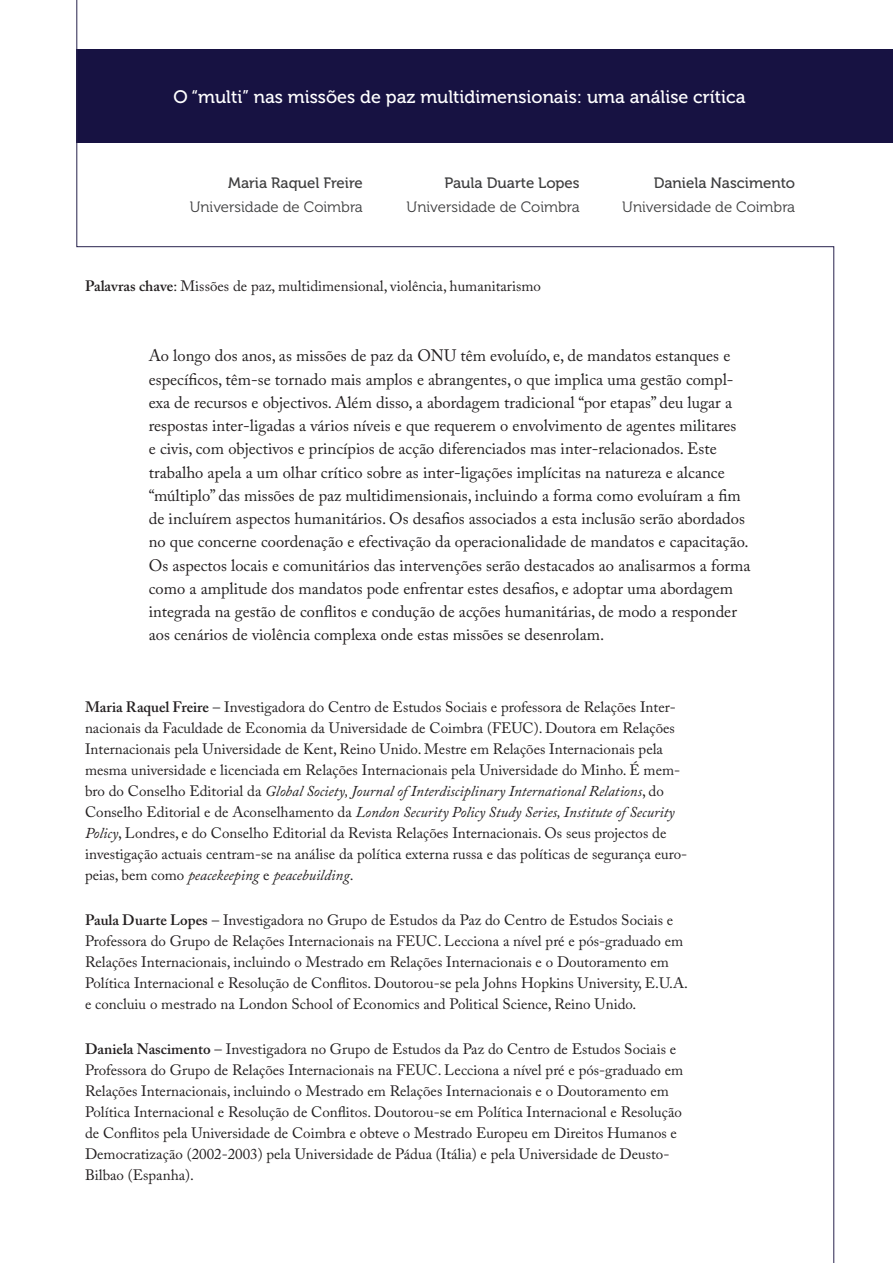
<style>
.page{position:relative;width:893px;height:1263px;background:#fff}
.page>*{position:absolute;margin:0;border:0;box-sizing:border-box;transform-origin:0 0}
.t1{font:18px "Museo 500";color:#fff}
.t2{font:16.5px/23.2px "Adobe Caslon Pro";color:#231f20}
.t3{font:15px/21px "Adobe Caslon Pro";color:#231f20}
.t4{font:15px "Museo 300";color:#3e3e3f}
.t5{font:15px "Museo 500";color:#3e3e3f}
.s1{font-weight:600}
.s2{font-style:italic}
</style>
<div class="page">
<div style="left:76px;top:49px;width:817px;height:94px;background:#171242"></div>
<p class="t1" style="left:174px;top:90px;width:573px">O “multi” nas missões de paz multidimensionais: uma análise crítica</p>
<p class="t5" style="left:228px;top:177px;width:136px">Maria Raquel Freire</p>
<p class="t4" style="left:190px;top:201px;width:175px">Universidade de Coimbra</p>
<p class="t5" style="left:444px;top:177px;width:137px">Paula Duarte Lopes</p>
<p class="t4" style="left:407px;top:201px;width:175px">Universidade de Coimbra</p>
<p class="t3" style="left:85px;top:277px;width:458px"><span class="s1">Palavras chave</span>: Missões de paz, multidimensional, violência, humanitarismo</p>
<p class="t5" style="left:654px;top:177px;width:143px">Daniela Nascimento</p>
<p class="t4" style="left:622px;top:201px;width:174px">Universidade de Coimbra</p>
<p class="t2" style="left:149px;top:346px;width:603px">Ao longo dos anos, as missões de paz da ONU têm evoluído, e, de mandatos estanques e específicos, têm-se tornado mais amplos e abrangentes, o que implica uma gestão compl&shy;exa de recursos e objectivos. Além disso, a abordagem tradicional “por etapas” deu lugar a respostas inter-ligadas a vários níveis e que requerem o envolvimento de agentes militares<br>e civis, com objectivos e princípios de acção diferenciados mas inter-relacionados. Este trabalho apela a um olhar crítico sobre as inter-ligações implícitas na natureza e alcance “múltiplo” das missões de paz multidimensionais, incluindo a forma como evoluíram a fim de incluírem aspectos humanitários. Os desafios associados a esta inclusão serão abordados no que concerne coordenação e efectivação da operacionalidade de mandatos e capacitação.<br>Os aspectos locais e comunitários das intervenções serão destacados ao analisarmos a forma como a amplitude dos mandatos pode enfrentar estes desafios, e adoptar uma abordagem integrada na gestão de conflitos e condução de acções humanitárias, de modo a responder aos cenários de violência complexa onde estas missões se desenrolam.</p>
<p class="t3" style="left:85px;top:698px;width:604px"><span class="s1">Maria Raquel Freire</span> – Investigadora do Centro de Estudos Sociais e professora de Relações Inter&shy;nacionais da Faculdade de Economia da Universidade de Coimbra (FEUC). Doutora em Relações Internacionais pela Universidade de Kent, Reino Unido. Mestre em Relações Internacionais pela mesma universidade e licenciada em Relações Internacionais pela Universidade do Minho. É mem&shy;bro do Conselho Editorial da <span class="s2">Global Society, Journal of Interdisciplinary International Relations</span>, do Conselho Editorial e de Aconselhamento da <span class="s2">London Security Policy Study Series, Institute of Security Policy</span>, Londres, e do Conselho Editorial da Revista Relações Internacionais. Os seus projectos de investigação actuais centram-se na análise da política externa russa e das políticas de segurança euro&shy;peias, bem como <span class="s2">peacekeeping</span> e <span class="s2">peacebuilding</span>.</p>
<p class="t3" style="left:85px;top:911px;width:604px"><span class="s1">Paula Duarte Lopes</span> – Investigadora no Grupo de Estudos da Paz do Centro de Estudos Sociais e Professora do Grupo de Relações Internacionais na FEUC. Lecciona a nível pré e pós-graduado em Relações Internacionais, incluindo o Mestrado em Relações Internacionais e o Doutoramento em Política Internacional e Resolução de Conflitos. Doutorou-se pela Johns Hopkins University, E.U.A. e concluiu o mestrado na London School of Economics and Political Science, Reino Unido.</p>
<p class="t3" style="left:85px;top:1040px;width:600px"><span class="s1">Daniela Nascimento</span> – Investigadora no Grupo de Estudos da Paz do Centro de Estudos Sociais e Professora do Grupo de Relações Internacionais na FEUC. Lecciona a nível pré e pós-graduado em Relações Internacionais, incluindo o Mestrado em Relações Internacionais e o Doutoramento em Política Internacional e Resolução de Conflitos. Doutorou-se em Política Internacional e Resolução de Conflitos pela Universidade de Coimbra e obteve o Mestrado Europeu em Direitos Humanos e Democratização (2002-2003) pela Universidade de Pádua (Itália) e pela Universidade de Deusto-Bilbao (Espanha).</p>
</div>
